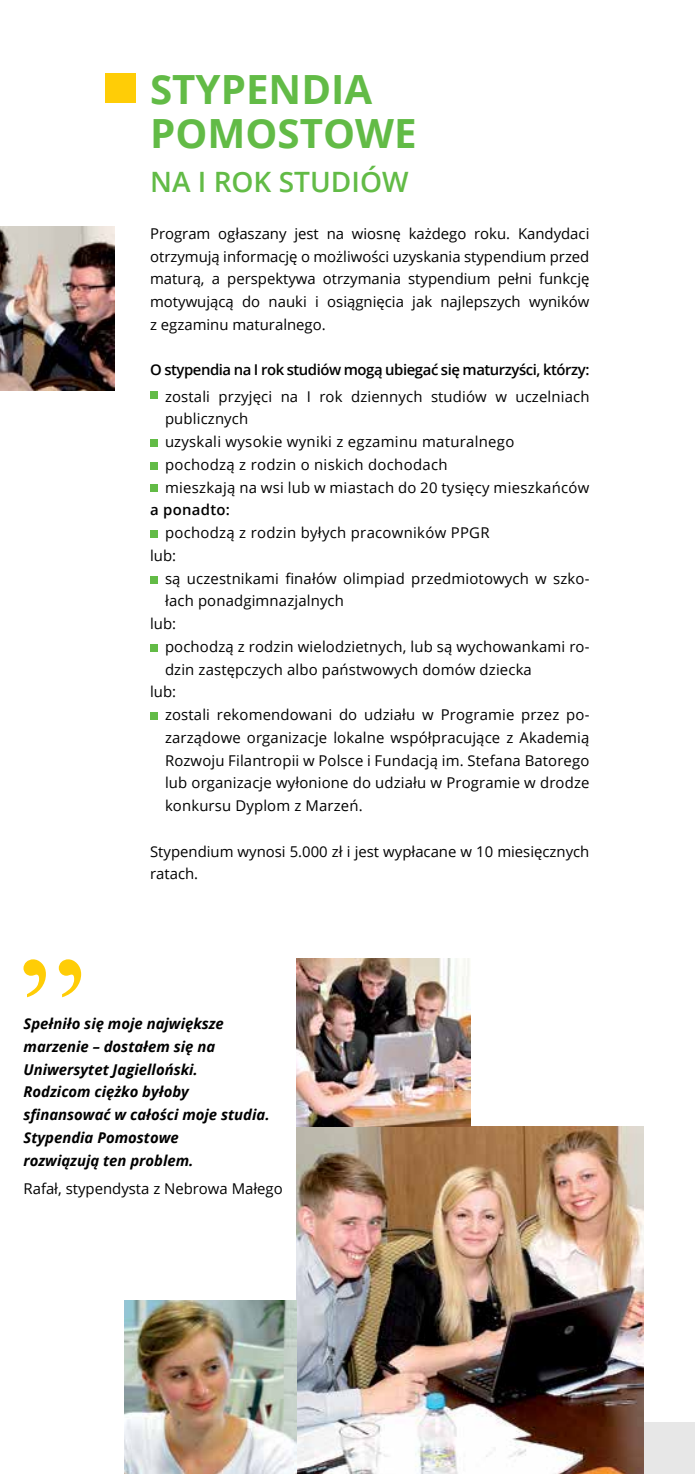
<style>
.page{position:relative;width:695px;height:1474px;background:#fff}
.page>*{position:absolute;margin:0;border:0;box-sizing:border-box;transform-origin:0 0}
.t1{font:150.5px "Times New Roman";color:#ffcd06}
.t2{font:700 40.25px/43.8px "Open Sans";color:#62bb46}
.t3{font:600 28px "Open Sans";color:#62bb46}
.t4{font:14.88px/22.8px "Open Sans";letter-spacing:.01em;color:#000}
.t5{font:italic 700 14.88px/22.8px "Open Sans";color:#000}
.t6{font:600 14.88px "Open Sans";letter-spacing:-.03em;color:#000}
.t7{font:600 14.88px "Open Sans";letter-spacing:.02em;color:#000}
</style>
<div class="page">
<div style="left:644px;top:1422px;width:50px;height:51px;background:#e7e7e7"></div>
<img style="left:296px;top:1126px;width:347px;height:347px">
<div style="left:105px;top:73px;width:30px;height:29px;background:#ffcd06"></div>
<img style="left:296px;top:958px;width:174px;height:168px">
<img style="left:124px;top:1300px;width:172px;height:173px">
<img style="left:0;top:226px;width:114px;height:164px">
<div style="left:150px;top:391px;width:7px;height:8px;background:#62bb46"></div>
<div style="left:150px;top:440px;width:7px;height:7px;background:#62bb46"></div>
<div style="left:150px;top:462px;width:7px;height:7px;background:#62bb46"></div>
<div style="left:150px;top:484px;width:7px;height:8px;background:#62bb46"></div>
<div style="left:150px;top:530px;width:7px;height:7px;background:#62bb46"></div>
<div style="left:150px;top:576px;width:7px;height:7px;background:#62bb46"></div>
<div style="left:150px;top:644px;width:7px;height:8px;background:#62bb46"></div>
<div style="left:150px;top:712px;width:7px;height:8px;background:#62bb46"></div>
<h1 class="t1" style="left:19px;top:822px;width:68px">„</h1>
<h2 class="t2" style="left:150px;top:66px;width:268px">STYPENDIA<br>POMOSTOWE</h2>
<h3 class="t3" style="left:150px;top:162px;width:260px">NA I ROK STUDIÓW</h3>
<p class="t4" style="left:150px;top:222px;width:441px;text-align:justify">Program ogłaszany jest na wiosnę każdego roku. Kandydaci otrzymują informację o możliwości uzyskania stypendium przed maturą, a perspektywa otrzymania stypendium pełni funkcję motywującą do nauki i osiągnięcia jak najlepszych wyników z egzaminu maturalnego.</p>
<p class="t6" style="left:150px;top:360px;width:441px">O stypendia na I rok studiów mogą ubiegać się maturzyści, którzy:</p>
<p class="t4" style="left:165px;top:384px;width:426px;text-indent:-15px">• zostali przyjęci na I rok dziennych studiów w uczelniach publicznych</p>
<p class="t4" style="left:150px;top:430px;width:365px">• uzyskali wysokie wyniki z egzaminu maturalnego</p>
<p class="t4" style="left:150px;top:453px;width:299px">• pochodzą z rodzin o niskich dochodach</p>
<p class="t4" style="left:150px;top:475px;width:441px">• mieszkają na wsi lub w miastach do 20 tysięcy mieszkańców</p>
<p class="t7" style="left:150px;top:500px;width:81px">a ponadto:</p>
<p class="t4" style="left:150px;top:521px;width:341px">• pochodzą z rodzin byłych pracowników PPGR lub:</p>
<p class="t4" style="left:150px;top:566px;width:441px">• są uczestnikami finałów olimpiad przedmiotowych w szko-</p>
<p class="t4" style="left:165px;top:589px;width:180px">łach ponadgimnazjalnych</p>
<p class="t4" style="left:150px;top:612px;width:27px">lub:</p>
<p class="t4" style="left:150px;top:634px;width:441px">• pochodzą z rodzin wielodzietnych, lub są wychowankami ro-</p>
<p class="t4" style="left:165px;top:657px;width:368px">dzin zastępczych albo państwowych domów dziecka</p>
<p class="t4" style="left:150px;top:680px;width:27px">lub:</p>
<p class="t4" style="left:165px;top:703px;width:426px;text-align:justify;text-indent:-15px">• zostali rekomendowani do udziału w Programie przez po&shy;zarządowe organizacje lokalne współpracujące z Akademią Rozwoju Filantropii w Polsce i Fundacją im. Stefana Batorego lub organizacje wyłonione do udziału w Programie w drodze konkursu Dyplom z Marzeń.</p>
<p class="t4" style="left:150px;top:839px;width:441px">Stypendium wynosi 5.000 zł i jest wypłacane w 10 miesięcznych ratach.</p>
<p class="t5" style="left:24px;top:1012px;width:247px">Spełniło się moje największe marzenie – dostałem się na<br>Uniwersytet Jagielloński.<br>Rodzicom ciężko byłoby sfinansować w całości moje studia.<br>Stypendia Pomostowe<br>rozwiązują ten problem.</p>
<p class="t4" style="left:24px;top:1176px;width:261px">Rafał, stypendysta z Nebrowa Małego</p>
</div>
